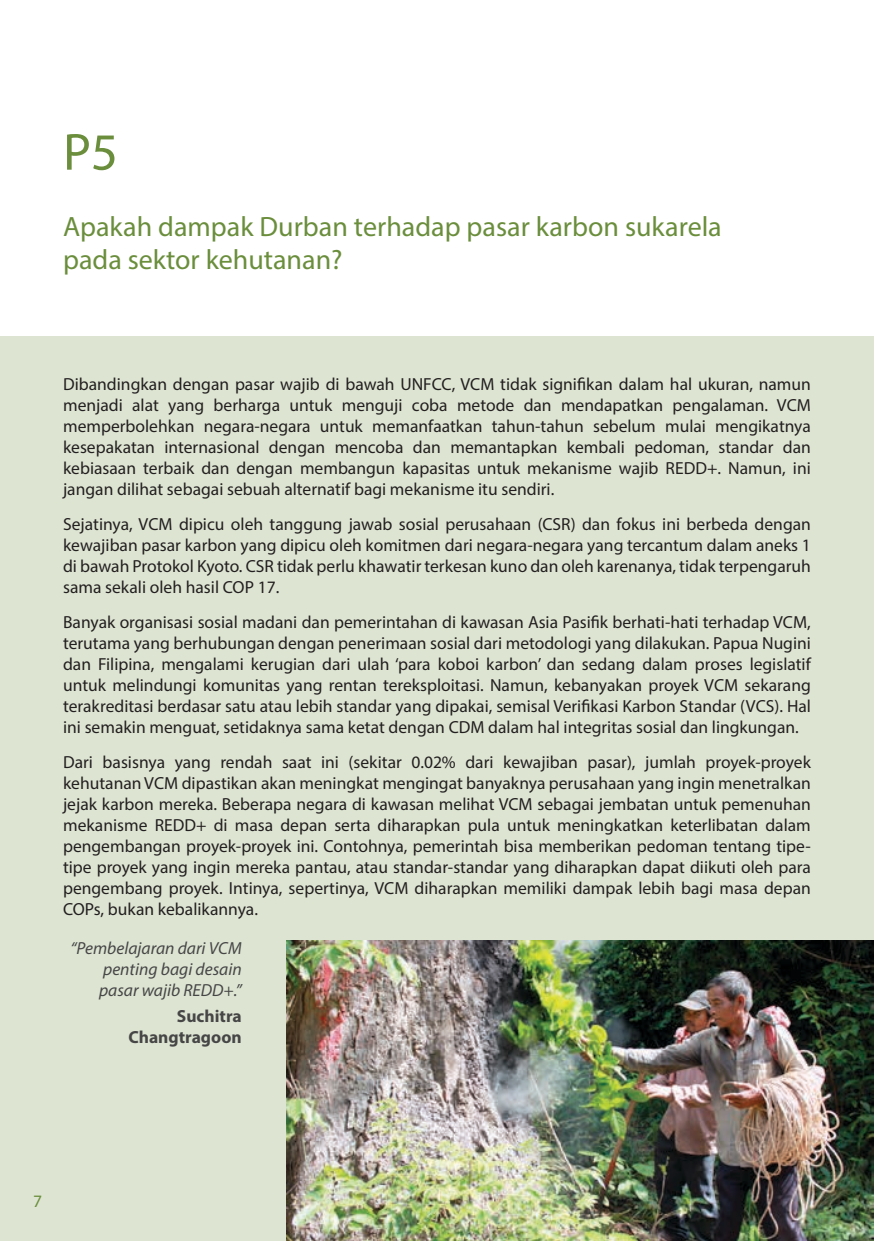
<style>
.page{position:relative;width:874px;height:1241px;background:#fff}
.page>*{position:absolute;margin:0;border:0;box-sizing:border-box;transform-origin:0 0}
.t1{font:52.5px "Myriad Pro";color:#6a8e3c}
.t2{font:28px/33.6px "Myriad Pro";color:#6a8e3c}
.t3{font:17.5px/21px "Myriad Pro";color:#231f20;text-align:justify}
.t4{font:italic 17.5px/21px "Myriad Pro";color:#464647;text-align:justify}
.t5{font:700 17.5px/21px "Myriad Pro";color:#464647;text-align:right}
.t6{font:17.5px "Myriad Pro";color:#6a8e3c}
</style>
<div class="page">
<div style="left:0;top:336px;width:873px;height:904px;background:#dde5d2"></div>
<img style="left:286px;top:940px;width:587px;height:300px">
<p class="t1" style="left:63px;top:120px;width:56px">P5</p>
<p class="t2" style="left:63px;top:209px;width:660px">Apakah dampak Durban terhadap pasar karbon sukarela pada sektor kehutanan?</p>
<p class="t3" style="left:63px;top:373px;width:749px">Dibandingkan dengan pasar wajib di bawah UNFCC, VCM tidak signifikan dalam hal ukuran, namun menjadi alat yang berharga untuk menguji coba metode dan mendapatkan pengalaman. VCM memperbolehkan negara-negara untuk memanfaatkan tahun-tahun sebelum mulai mengikatnya kesepakatan internasional dengan mencoba dan memantapkan kembali pedoman, standar dan kebiasaan terbaik dan dengan membangun kapasitas untuk mekanisme wajib REDD+. Namun, ini jangan dilihat sebagai sebuah alternatif bagi mekanisme itu sendiri.</p>
<p class="t3" style="left:63px;top:513px;width:749px">Sejatinya, VCM dipicu oleh tanggung jawab sosial perusahaan (CSR) dan fokus ini berbeda dengan kewajiban pasar karbon yang dipicu oleh komitmen dari negara-negara yang tercantum dalam aneks 1 di bawah Protokol Kyoto. CSR tidak perlu khawatir terkesan kuno dan oleh karenanya, tidak terpengaruh sama sekali oleh hasil COP 17.</p>
<p class="t3" style="left:63px;top:611px;width:749px">Banyak organisasi sosial madani dan pemerintahan di kawasan Asia Pasifik berhati-hati terhadap VCM, terutama yang berhubungan dengan penerimaan sosial dari metodologi yang dilakukan. Papua Nugini dan Filipina, mengalami kerugian dari ulah ‘para koboi karbon’ dan sedang dalam proses legislatif untuk melindungi komunitas yang rentan tereksploitasi. Namun, kebanyakan proyek VCM sekarang terakreditasi berdasar satu atau lebih standar yang dipakai, semisal Verifikasi Karbon Standar (VCS). Hal ini semakin menguat, setidaknya sama ketat dengan CDM dalam hal integritas sosial dan lingkungan.</p>
<p class="t3" style="left:63px;top:751px;width:749px">Dari basisnya yang rendah saat ini (sekitar 0.02% dari kewajiban pasar), jumlah proyek-proyek kehutanan VCM dipastikan akan meningkat mengingat banyaknya perusahaan yang ingin menetralkan jejak karbon mereka. Beberapa negara di kawasan melihat VCM sebagai jembatan untuk pemenuhan mekanisme REDD+ di masa depan serta diharapkan pula untuk meningkatkan keterlibatan dalam pengembangan proyek-proyek ini. Contohnya, pemerintah bisa memberikan pedoman tentang tipe&shy;tipe proyek yang ingin mereka pantau, atau standar-standar yang diharapkan dapat diikuti oleh para pengembang proyek. Intinya, sepertinya, VCM diharapkan memiliki dampak lebih bagi masa depan COPs, bukan kebalikannya.</p>
<p class="t4" style="left:99px;top:937px;width:144px;text-indent:-28px">“Pembelajaran dari VCM penting bagi desain pasar wajib REDD+.”</p>
<p class="t5" style="left:128px;top:1005px;width:115px">Suchitra<br>Changtragoon</p>
<p class="t6" style="left:33px;top:1190px;width:10px">7</p>
</div>
